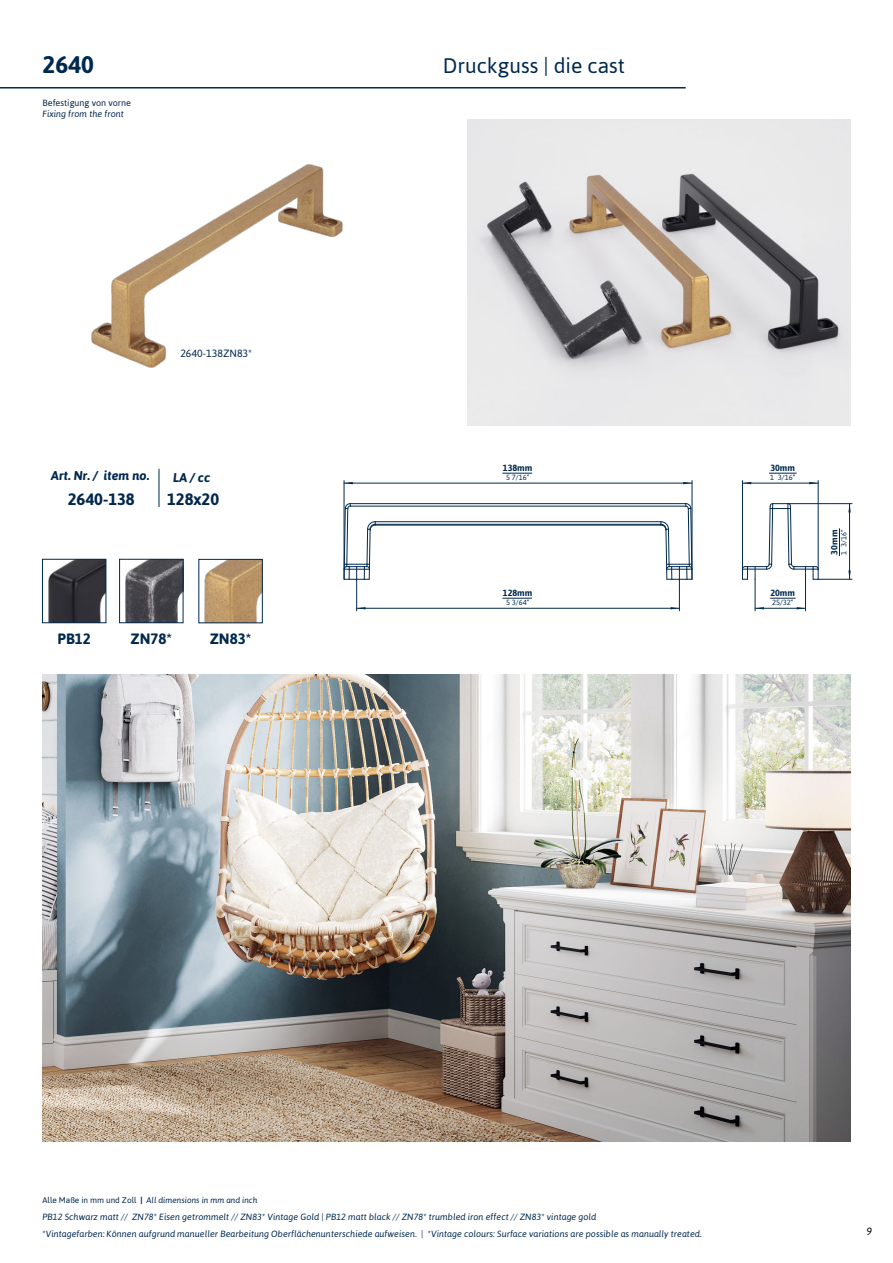
<style>
.page{position:relative;width:893px;height:1263px;background:#fff}
.page>*{position:absolute;margin:0;border:0;box-sizing:border-box;transform-origin:0 0}
.t1{font:700 24px "Asap";color:#00294e}
.t2{font:21px "Asap";color:#00294e}
.t3{font:700 16.5px "Asap";color:#01274d}
.t4{font:700 15px "Asap";color:#00294e}
.t5{font:italic 700 12.75px "Asap";color:#01274d}
.t6{font:10.5px "Asap";color:#01274d}
.t7{font:italic 10.5px "Asap";color:#000}
.t8{font:italic 9px "Asap";color:#00294e}
.t9{font:700 9px "Asap";color:#00294e}
.t10{font:9px "Asap";color:#01274d}
.t11{font:italic 9px "Asap";color:#01274d}
.t12{font:italic 8.25px "Asap";color:#01274d}
.t13{font:7.5px "Asap";color:#00294e}
.s1{font-style:normal}
.s2{font-weight:700;font-style:normal}
</style>
<div class="page">
<hr style="left:849px;top:504px;width:1px;height:75px;background:#00294e">
<hr style="left:788px;top:503px;width:64px;height:1px;background:#00294e">
<hr style="left:818px;top:579px;width:34px;height:1px;background:#00294e">
<svg style="left:848px;top:570px;width:3px;height:9px"></svg>
<svg style="left:848px;top:504px;width:3px;height:8px"></svg>
<hr style="left:742px;top:483px;width:76px;height:1px;background:#00294e">
<hr style="left:818px;top:481px;width:1px;height:88px;background:#00294e">
<hr style="left:742px;top:481px;width:1px;height:88px;background:#00294e">
<svg style="left:743px;top:482px;width:8px;height:2px"></svg>
<svg style="left:809px;top:482px;width:9px;height:2px"></svg>
<svg style="left:742px;top:503px;width:77px;height:77px"></svg>
<hr style="left:344px;top:483px;width:348px;height:1px;background:#00294e">
<hr style="left:692px;top:481px;width:1px;height:98px;background:#00294e">
<hr style="left:344px;top:481px;width:1px;height:98px;background:#00294e">
<svg style="left:344px;top:482px;width:9px;height:2px"></svg>
<svg style="left:683px;top:482px;width:9px;height:2px"></svg>
<hr style="left:357px;top:608px;width:322px;height:1px;background:#00294e">
<hr style="left:356px;top:579px;width:1px;height:32px;background:#00294e">
<hr style="left:679px;top:579px;width:1px;height:32px;background:#00294e">
<svg style="left:671px;top:607px;width:8px;height:2px"></svg>
<svg style="left:357px;top:607px;width:8px;height:2px"></svg>
<hr style="left:755px;top:608px;width:50px;height:1px;background:#00294e">
<hr style="left:805px;top:579px;width:1px;height:32px;background:#00294e">
<hr style="left:755px;top:579px;width:1px;height:32px;background:#00294e">
<svg style="left:755px;top:607px;width:9px;height:2px"></svg>
<svg style="left:797px;top:607px;width:8px;height:2px"></svg>
<hr style="left:375px;top:524px;width:286px;height:1px;background:#00294e">
<hr style="left:375px;top:525px;width:286px;height:1px;background:#00294e">
<hr style="left:350px;top:506px;width:336px;height:1px;background:#00294e">
<hr style="left:350px;top:503px;width:336px;height:1px;background:#00294e">
<hr style="left:375px;top:521px;width:286px;height:1px;background:#00294e">
<svg style="left:660px;top:503px;width:32px;height:77px"></svg>
<svg style="left:343px;top:503px;width:33px;height:77px"></svg>
<img style="left:91px;top:164px;width:252px;height:204px">
<hr style="left:159px;top:469px;width:1px;height:38px;background:#01274d">
<hr style="left:0;top:87px;width:686px;height:2px;background:#00294e">
<img style="left:48px;top:561px;width:56px;height:60px">
<div style="left:42px;top:559px;width:64px;height:64px;border:1px solid #00294e"></div>
<img style="left:125px;top:561px;width:56px;height:60px">
<div style="left:119px;top:559px;width:64px;height:64px;border:1px solid #00294e"></div>
<img style="left:204px;top:561px;width:56px;height:60px">
<hr style="left:502px;top:473px;width:30px;height:1px;background:#00294e">
<hr style="left:502px;top:598px;width:30px;height:1px;background:#00294e">
<svg style="left:770px;top:598px;width:25px;height:1px"></svg>
<svg style="left:839px;top:528px;width:1px;height:28px"></svg>
<svg style="left:769px;top:473px;width:28px;height:1px"></svg>
<img style="left:43px;top:674px;width:807px;height:468px">
<img style="left:468px;top:119px;width:382px;height:306px">
<h1 class="t1" style="left:43px;top:50px;width:53px">2640</h1>
<h2 class="t2" style="left:443px;top:53px;width:184px">Druckguss | die cast</h2>
<p class="t10" style="left:43px;top:98px;width:90px">Befestigung von vorne</p>
<p class="t11" style="left:43px;top:109px;width:83px">Fixing from the front</p>
<p class="t6" style="left:180px;top:347px;width:73px">2640-138ZN83*</p>
<h3 class="t5" style="left:51px;top:468px;width:100px">Art. Nr. / item no.</h3>
<h3 class="t3" style="left:68px;top:489px;width:69px">2640-138</h3>
<h3 class="t3" style="left:167px;top:489px;width:54px">128x20</h3>
<h3 class="t5" style="left:173px;top:470px;width:39px">LA / cc</h3>
<h3 class="t4" style="left:57px;top:630px;width:35px">PB12</h3>
<h3 class="t4" style="left:130px;top:630px;width:43px">ZN78*</h3>
<h3 class="t4" style="left:210px;top:630px;width:43px">ZN83*</h3>
<p class="t9" style="left:503px;top:463px;width:31px">138mm</p>
<p class="t13" style="left:506px;top:473px;width:25px">5 7/16“</p>
<p class="t9" style="left:503px;top:588px;width:31px">128mm</p>
<p class="t13" style="left:506px;top:598px;width:25px">5 3/64“</p>
<p class="t9" style="left:770px;top:463px;width:26px">30mm</p>
<p class="t13" style="left:770px;top:473px;width:27px">1 3/16“</p>
<p class="t9" style="left:770px;top:588px;width:26px">20mm</p>
<p class="t13" style="left:772px;top:598px;width:23px">25/32“</p>
<p class="t9" style="left:829px;top:555px;width:26px;rotate:-90deg">30mm</p>
<p class="t13" style="left:840px;top:555px;width:27px;rotate:-90deg">1 3/16“</p>
<p class="t12" style="left:43px;top:1196px;width:217px"><span class="s1">Alle Maße in mm und Zoll</span> <span class="s2">|</span> All dimensions in mm and inch</p>
<p class="t8" style="left:43px;top:1212px;width:555px">PB12 Schwarz matt // ZN78* Eisen getrommelt // ZN83* Vintage Gold | PB12 matt black // ZN78* trumbled iron effect // ZN83* vintage gold</p>
<p class="t8" style="left:43px;top:1229px;width:661px">*Vintagefarben: Können aufgrund manueller Bearbeitung Oberflächenunterschiede aufweisen. | *Vintage colours: Surface variations are possible as manually treated.</p>
<p class="t7" style="left:866px;top:1225px;width:7px">9</p>
</div>
